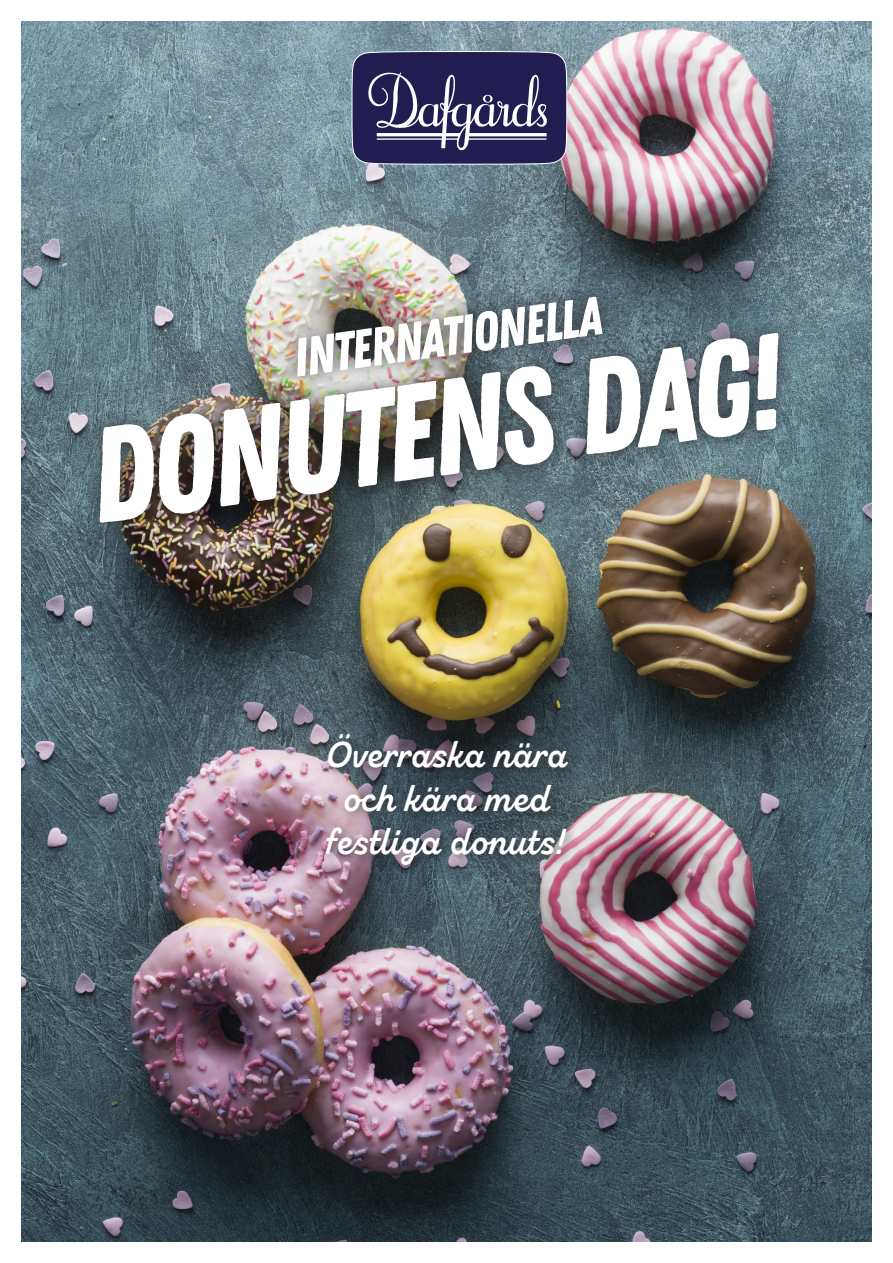
<style>
.page{position:relative;width:893px;height:1263px;background:#fff}
.page>*{position:absolute;margin:0;border:0;box-sizing:border-box;transform-origin:0 0}
.t1{font:135px "Zing Rust Base";color:#fff}
.t2{font:54px "Zing Rust Base";color:#fff}
.t3{font:36px/43.2px "Zing Script Rust B Base";color:#fff;text-align:center}
</style>
<div class="page">
<img style="left:21px;top:21px;width:851px;height:1221px">
<div style="left:81px;top:315px;width:716px;height:226px;background:#231f20;opacity:.75"></div>
<div style="left:279px;top:279px;width:341px;height:115px;background:#231f20;opacity:.75"></div>
<div style="left:320px;top:729px;width:260px;height:147px;background:#231f20;opacity:.6"></div>
<svg style="left:351px;top:51px;width:216px;height:114px;background:#47446e"></svg>
<p class="t2" style="left:289px;top:327px;width:313px;rotate:-8deg">INTERNATIONELLA</p>
<p class="t1" style="left:78px;top:400px;width:698px;rotate:-8deg">DONUTENS DAG!</p>
<p class="t3" style="left:326px;top:734px;width:243px">Överraska nära och kära med festliga donuts!</p>
</div>
